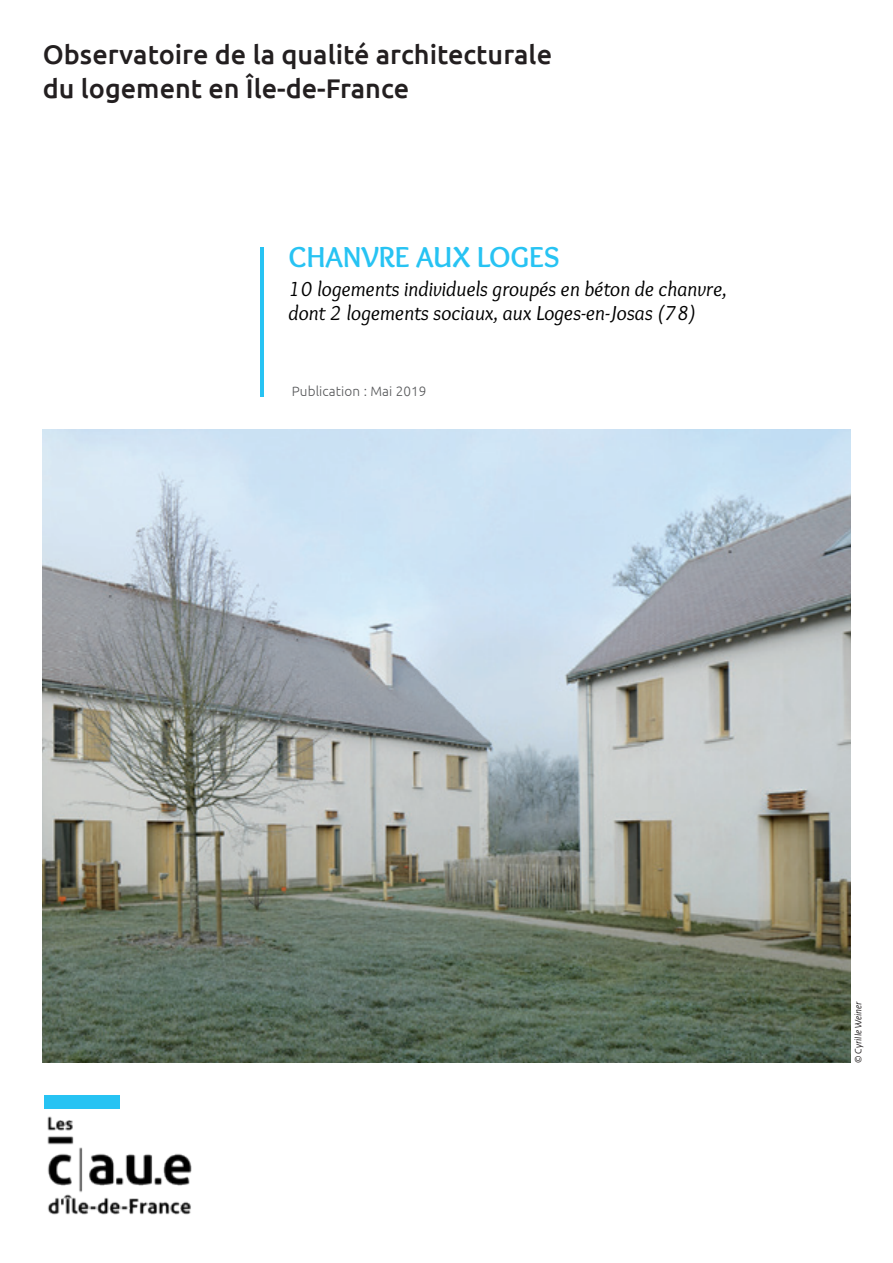
<style>
.page{position:relative;width:893px;height:1263px;background:#fff}
.page>*{position:absolute;margin:0;border:0;box-sizing:border-box;transform-origin:0 0}
.t1{font:700 30px "Overlock";color:#27c3f3}
.t2{font:500 27px/34.5px "Ubuntu";color:#231f20}
.t3{font:italic 21px/24px "Overlock";letter-spacing:.01em;color:#000}
.t4{font:300 13.5px "Ubuntu";letter-spacing:.01em;color:#57585a}
.t5{font:italic 9px "Fedra Sans";color:#231f20}
</style>
<div class="page">
<img style="left:43px;top:429px;width:808px;height:633px">
<img style="left:45px;top:1108px;width:147px;height:107px">
<div style="left:45px;top:1095px;width:75px;height:13px;background:#27c3f3"></div>
<hr style="left:260px;top:247px;width:4px;height:150px;background:#27c3f3">
<p class="t2" style="left:43px;top:36px;width:511px">Observatoire de la qualité architecturale du logement en Île-de-France</p>
<h1 class="t1" style="left:288px;top:240px;width:273px">CHANVRE AUX LOGES</h1>
<p class="t3" style="left:288px;top:277px;width:440px">10 logements individuels groupés en béton de chanvre, dont 2 logements sociaux, aux Loges-en-Josas (78)</p>
<p class="t4" style="left:292px;top:383px;width:136px">Publication : Mai 2019</p>
<p class="t5" style="left:854px;top:1063px;width:63px;rotate:-90deg">© Cyrille Weiner</p>
</div>
